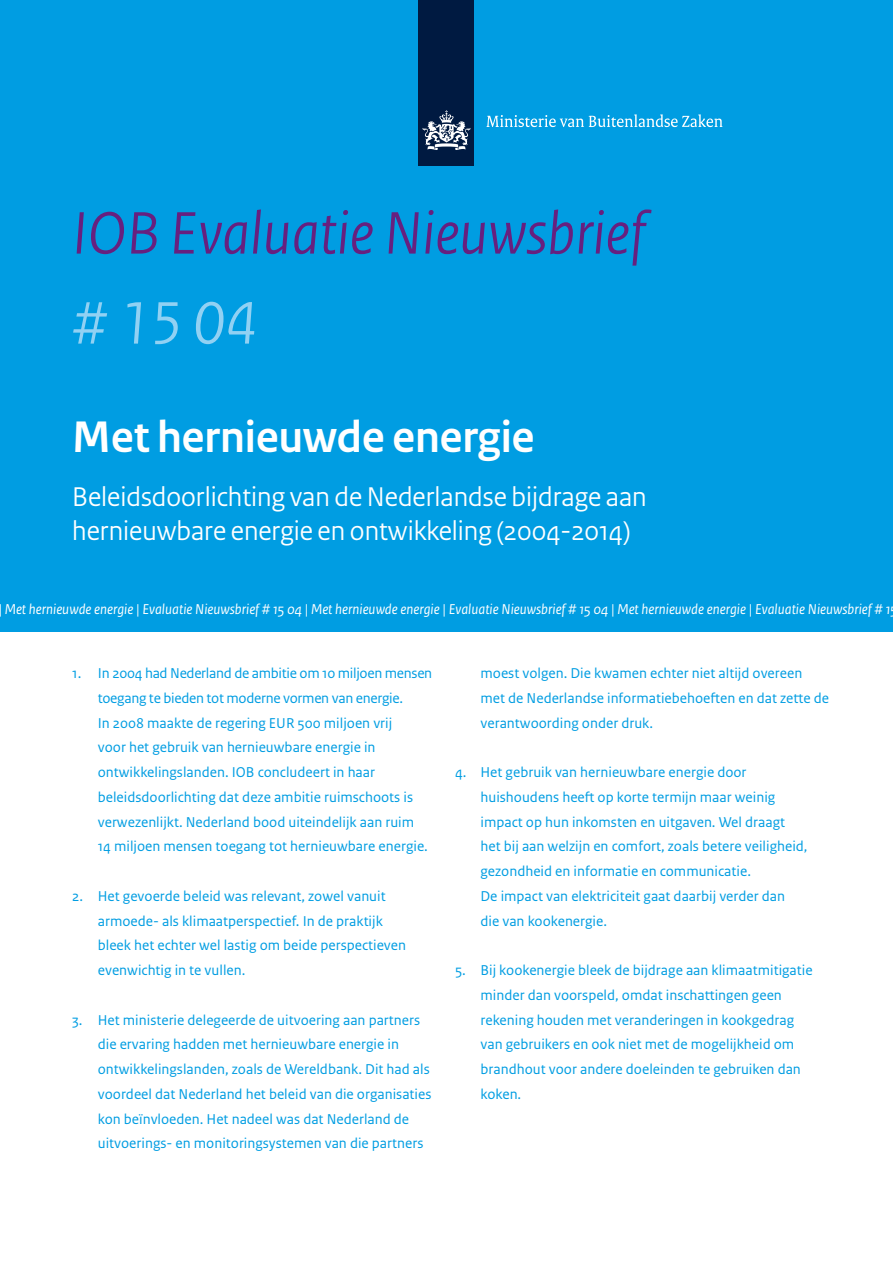
<style>
.page{position:relative;width:893px;height:1263px;background:#fff}
.page>*{position:absolute;margin:0;border:0;box-sizing:border-box;transform-origin:0 0}
._01_BZ_A4_Nieuwsbrie{font:italic 63px "Rijksoverheid Sans Heading";color:#67207f}
._01_BZ_A4_Nieuwsbrie-2{font:italic 63px "Rijksoverheid Sans Heading";color:#91d1f3}
._03_BZ_A4_Nieuwsbrie{font:700 46.5px "Rijksoverheid Sans Heading";color:#fff}
._03_BZ_A4_Nieuwsbrie-2{font:28.5px/34.5px "Rijksoverheid Sans Heading";color:#fff}
._10_RO_Broodtekst_Sa{font:15px/24.8px "Rijksoverheid Sans Text";color:#009de2}
.t1{font:italic 15px "Rijksoverheid Sans Text";color:#fff}
._10_RO_Broodtekst_Sa-2{font:15px/24.8px "Rijksoverheid Sans Text";letter-spacing:-.02em;color:#009de2;text-align:center}
</style>
<div class="page">
<div style="left:0;top:0;width:893px;height:631px;background:#009de2"></div>
<div style="left:419px;top:0;width:55px;height:166px;background:#001a41"></div>
<svg style="left:423px;top:110px;width:47px;height:40px"></svg>
<svg style="left:486px;top:114px;width:237px;height:13px"></svg>
<p class="_01_BZ_A4_Nieuwsbrie" style="left:72px;top:198px;width:574px">IOB Evaluatie Nieuwsbrief</p>
<p class="_01_BZ_A4_Nieuwsbrie-2" style="left:72px;top:288px;width:187px"># 15 04</p>
<p class="_03_BZ_A4_Nieuwsbrie" style="left:72px;top:410px;width:464px">Met hernieuwde energie</p>
<p class="_03_BZ_A4_Nieuwsbrie-2" style="left:72px;top:479px;width:576px">Beleidsdoorlichting van de Nederlandse bijdrage aan hernieuwbare energie en ontwikkeling (2004-2014)</p>
<p class="t1" style="left:-2px;top:600px;width:894px">| Met hernieuwde energie | Evaluatie Nieuwsbrief # 15 04 | Met hernieuwde energie | Evaluatie Nieuwsbrief # 15 04 | Met hernieuwde energie | Evaluatie Nieuwsbrief # 1</p>
<p class="_10_RO_Broodtekst_Sa-2" style="left:72px;top:661px;width:361px">1. In 2004 had Nederland de ambitie om 10 miljoen mensen toegang te bieden tot moderne vormen van energie.</p>
<p class="_10_RO_Broodtekst_Sa" style="left:98px;top:710px;width:296px">In 2008 maakte de regering EUR 500 miljoen vrij voor het gebruik van hernieuwbare energie in ontwikkelingslanden. IOB concludeert in haar</p>
<p class="_10_RO_Broodtekst_Sa" style="left:98px;top:785px;width:332px">beleidsdoorlichting dat deze ambitie ruimschoots is verwezenlijkt. Nederland bood uiteindelijk aan ruim<br>14 miljoen mensen toegang tot hernieuwbare energie.</p>
<p class="_10_RO_Broodtekst_Sa" style="left:98px;top:884px;width:310px;text-indent:-26px">2. Het gevoerde beleid was relevant, zowel vanuit armoede- als klimaatperspectief. In de praktijk bleek het echter wel lastig om beide perspectieven evenwichtig in te vullen.</p>
<p class="_10_RO_Broodtekst_Sa" style="left:98px;top:1007px;width:335px;text-indent:-26px">3. Het ministerie delegeerde de uitvoering aan partners die ervaring hadden met hernieuwbare energie in ontwikkelingslanden, zoals de Wereldbank. Dit had als voordeel dat Nederland het beleid van die organisaties kon beïnvloeden. Het nadeel was dat Nederland de uitvoerings- en monitoringsystemen van die partners</p>
<p class="_10_RO_Broodtekst_Sa" style="left:480px;top:661px;width:350px">moest volgen. Die kwamen echter niet altijd overeen met de Nederlandse informatiebehoeften en dat zette de verantwoording onder druk.</p>
<p class="_10_RO_Broodtekst_Sa" style="left:480px;top:760px;width:329px;text-indent:-26px">4. Het gebruik van hernieuwbare energie door huishoudens heeft op korte termijn maar weinig impact op hun inkomsten en uitgaven. Wel draagt het bij aan welzijn en comfort, zoals betere veiligheid, gezondheid en informatie en communicatie.<br>De impact van elektriciteit gaat daarbij verder dan die van kookenergie.</p>
<p class="_10_RO_Broodtekst_Sa" style="left:480px;top:958px;width:334px;text-indent:-26px">5. Bij kookenergie bleek de bijdrage aan klimaatmitigatie minder dan voorspeld, omdat inschattingen geen rekening houden met veranderingen in kookgedrag van gebruikers en ook niet met de mogelijkheid om brandhout voor andere doeleinden te gebruiken dan koken.</p>
</div>
